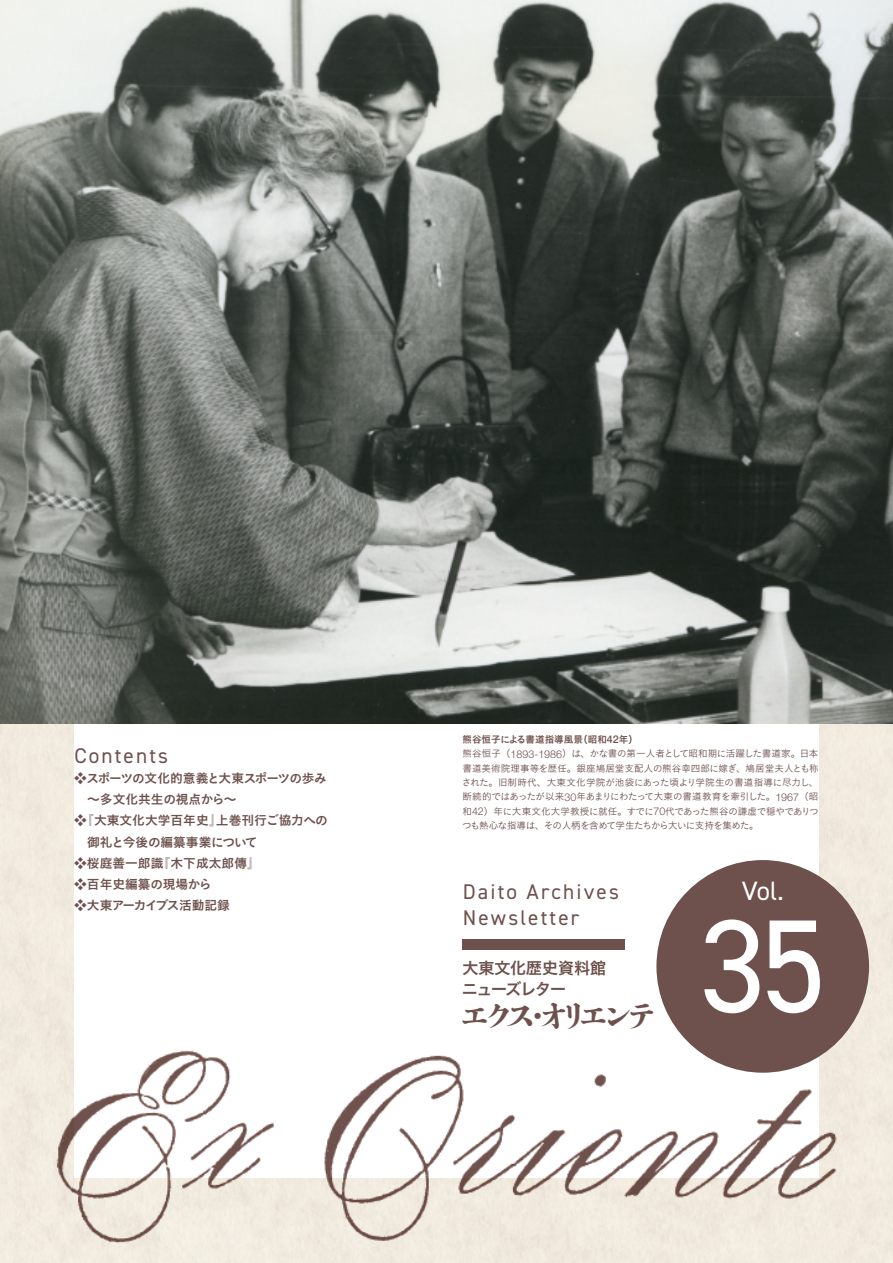
<style>
.page{position:relative;width:893px;height:1263px;background:#fff}
.page>*{position:absolute;margin:0;border:0;box-sizing:border-box;transform-origin:0 0}
.t1{font:132.9px "DIN2014";color:#fff}
.t2{font:31.95px "Yutuki Sh Ka E";letter-spacing:-.3em;color:#6e514d}
.t3{font:26.55px "DIN2014";color:#fff}
.t4{font:21.3px "DIN2014";letter-spacing:.1em;color:#6e514d}
.t5{font:15.9px/21.3px "Hiragino Sans Pr 6 N W6";color:#6e514d}
.t6{font:12.75px/21.3px "Koburina Go Std W6";color:#6e514d}
.t7{font:12.75px/21.3px "Koburina Go Std W6";letter-spacing:-.03em;color:#6e514d}
.t8{font:12.75px "Koburina Go Std W6";letter-spacing:-.06em;color:#6e514d}
.t9{font:9.6px/14.4px "Koburina Go Std W3";letter-spacing:-.055em;color:#6e514d;text-align:justify}
.t10{font:9.6px "Koburina Go Std W6";color:#6e514d}
.s1{font-family:"Hira Min Pro N W3"}
.s2{font-family:"Ryumin Pro";font-weight:700}
.s3{font-family:"Helvetica Neue LT Pro";font-weight:500;font-size:10.65px}
.s4{font-family:"Helvetica Neue LT Pro";font-weight:300;font-size:10.65px}
</style>
<div class="page">
<img style="left:34px;top:1046px;width:815px;height:200px">
<img style="left:0;top:0;width:893px;height:724px">
<div style="left:463px;top:939px;width:162px;height:11px;background:#6e514d"></div>
<div style="left:656px;top:860px;width:213px;height:213px;background:#6e514d;border-radius:50%"></div>
<h3 class="t4" style="left:74px;top:742px;width:95px">Contents</h3>
<h3 class="t7" style="left:74px;top:768px;width:254px"><span class="s1">❖</span>スポーツの文化的意義と大東スポーツの歩み　～多文化共生の視点から～</h3>
<h3 class="t6" style="left:74px;top:810px;width:255px"><span class="s1">❖</span><span class="s2">『</span>大東文化大学百年史<span class="s2">』</span>上巻刊行ご協力への　御礼と今後の編纂事業について</h3>
<h3 class="t6" style="left:74px;top:853px;width:188px"><span class="s1">❖</span>桜庭善一郎識<span class="s2">『</span>木下成太郎傳<span class="s2">』</span></h3>
<h3 class="t6" style="left:74px;top:874px;width:139px"><span class="s1">❖</span>百年史編纂の現場から</h3>
<h3 class="t8" style="left:74px;top:896px;width:157px"><span class="s1">❖</span>大東アーカイブス活動記録</h3>
<p class="t10" style="left:462px;top:732px;width:177px">熊谷恒子による書道指導風景（昭和<span class="s3">42</span>年）</p>
<p class="t9" style="left:462px;top:746px;width:359px">熊谷恒子（<span class="s4">1893-1986</span>）は、かな書の第一人者として昭和期に活躍した書道家。日本書道美術院理事等を歴任。銀座鳩居堂支配人の熊谷幸四郎に嫁ぎ、鳩居堂夫人とも称された。旧制時代、大東文化学院が池袋にあった頃より学院生の書道指導に尽力し、断続的ではあったが以来<span class="s4">30</span>年あまりにわたって大東の書道教育を牽引した。<span class="s4">1967</span>（昭和<span class="s4">42</span>）年に大東文化大学教授に就任。すでに<span class="s4">70</span>代であった熊谷の謙虚で穏やでありつつも熱心な指導は、その人柄を含めて学生たちから大いに支持を集めた。</p>
<h3 class="t4" style="left:463px;top:878px;width:158px">Daito Archives</h3>
<h3 class="t3" style="left:742px;top:875px;width:43px">Vol.</h3>
<h3 class="t4" style="left:463px;top:904px;width:118px">Newsletter</h3>
<h1 class="t1" style="left:699px;top:883px;width:129px">35</h1>
<h3 class="t5" style="left:462px;top:956px;width:145px">大東文化歴史資料館ニューズレター</h3>
<h2 class="t2" style="left:459px;top:1000px;width:200px">エクス・オリエンテ</h2>
</div>
